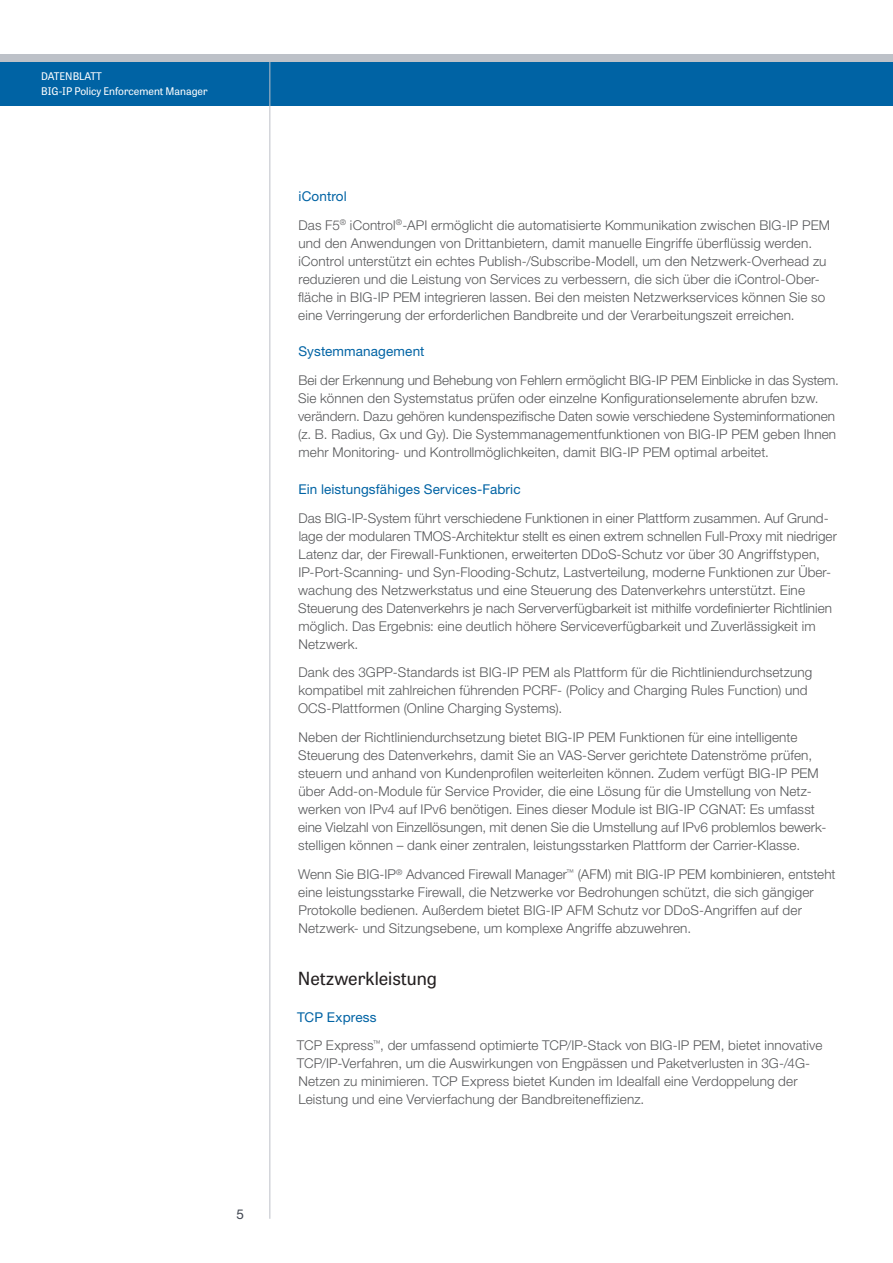
<style>
.page{position:relative;width:893px;height:1263px;background:#fff}
.page>*{position:absolute;margin:0;border:0;box-sizing:border-box;transform-origin:0 0}
.t1{font:18px "Tablet Gothic";color:#231f20}
.t2{font:300 13.5px/18px "Helvetica Neue LT Std";letter-spacing:.01em;color:#57585a}
.t3{font:13.5px "Helvetica Neue LT Std";letter-spacing:.01em;color:#0063a4}
.t4{font:13.5px "Helvetica Neue LT Std";color:#3e444f}
.t5{font:10.5px/15px "Tablet Gothic";color:#fff}
.s1{font-weight:400;color:#0063a4}
</style>
<div class="page">
<div style="left:0;top:56px;width:893px;height:50px;background:#0063a4"></div>
<div style="left:0;top:54px;width:893px;height:7px;background:#bdc1c8"></div>
<hr style="left:269px;top:106px;width:1px;height:1113px;background:#bdc1c8">
<hr style="left:269px;top:54px;width:1px;height:52px;background:#bdc1c8">
<p class="t5" style="left:41px;top:69px;width:168px">DATENBLATT<br>BIG-IP Policy Enforcement Manager</p>
<p class="t4" style="left:236px;top:1206px;width:9px">5</p>
<p class="t2" style="left:298px;top:181px;width:533px;line-height:28.8px"><span class="s1">iControl<br></span>Das F5<sup>®</sup> iControl<sup>®</sup>-API ermöglicht die automatisierte Kommunikation zwischen BIG-IP PEM</p>
<p class="t2" style="left:298px;top:234px;width:530px">und den Anwendungen von Drittanbietern, damit manuelle Eingriffe überflüssig werden. iControl unterstützt ein echtes Publish-/Subscribe-Modell, um den Netzwerk-Overhead zu reduzieren und die Leistung von Services zu verbessern, die sich über die iControl-Ober&shy;fläche in BIG-IP PEM integrieren lassen. Bei den meisten Netzwerkservices können Sie so eine Verringerung der erforderlichen Bandbreite und der Verarbeitungszeit erreichen.</p>
<p class="t3" style="left:298px;top:344px;width:128px">Systemmanagement</p>
<p class="t2" style="left:298px;top:371px;width:542px">Bei der Erkennung und Behebung von Fehlern ermöglicht BIG-IP PEM Einblicke in das System.<br>Sie können den Systemstatus prüfen oder einzelne Konfigurationselemente abrufen bzw. verändern. Dazu gehören kundenspezifische Daten sowie verschiedene Systeminformationen (z. B. Radius, Gx und Gy). Die Systemmanagementfunktionen von BIG-IP PEM geben Ihnen mehr Monitoring- und Kontrollmöglichkeiten, damit BIG-IP PEM optimal arbeitet.</p>
<p class="t3" style="left:298px;top:481px;width:224px">Ein leistungsfähiges Services-Fabric</p>
<p class="t2" style="left:298px;top:508px;width:540px">Das BIG-IP-System führt verschiedene Funktionen in einer Plattform zusammen. Auf Grund&shy;lage der modularen TMOS-Architektur stellt es einen extrem schnellen Full-Proxy mit niedriger Latenz dar, der Firewall-Funktionen, erweiterten DDoS-Schutz vor über 30 Angriffstypen, IP-Port-Scanning- und Syn-Flooding-Schutz, Lastverteilung, moderne Funktionen zur Über&shy;wachung des Netzwerkstatus und eine Steuerung des Datenverkehrs unterstützt. Eine Steuerung des Datenverkehrs je nach Serververfügbarkeit ist mithilfe vordefinierter Richtlinien möglich. Das Ergebnis: eine deutlich höhere Serviceverfügbarkeit und Zuverlässigkeit im Netzwerk.</p>
<p class="t2" style="left:298px;top:663px;width:516px">Dank des 3GPP-Standards ist BIG-IP PEM als Plattform für die Richtliniendurchsetzung kompatibel mit zahlreichen führenden PCRF- (Policy and Charging Rules Function) und<br>OCS-Plattformen (Online Charging Systems).</p>
<p class="t2" style="left:298px;top:728px;width:528px">Neben der Richtliniendurchsetzung bietet BIG-IP PEM Funktionen für eine intelligente Steuerung des Datenverkehrs, damit Sie an VAS-Server gerichtete Datenströme prüfen, steuern und anhand von Kundenprofilen weiterleiten können. Zudem verfügt BIG-IP PEM über Add-on-Module für Service Provider, die eine Lösung für die Umstellung von Netz&shy;werken von IPv4 auf IPv6 benötigen. Eines dieser Module ist BIG-IP CGNAT: Es umfasst eine Vielzahl von Einzellösungen, mit denen Sie die Umstellung auf IPv6 problemlos bewerk&shy;stelligen können – dank einer zentralen, leistungsstarken Plattform der Carrier-Klasse.</p>
<p class="t2" style="left:298px;top:865px;width:539px">Wenn Sie BIG-IP<sup>®</sup> Advanced Firewall Manager<sup>™</sup> (AFM) mit BIG-IP PEM kombinieren, entsteht eine leistungsstarke Firewall, die Netzwerke vor Bedrohungen schützt, die sich gängiger Protokolle bedienen. Außerdem bietet BIG-IP AFM Schutz vor DDoS-Angriffen auf der Netzwerk- und Sitzungsebene, um komplexe Angriffe abzuwehren.</p>
<h1 class="t1" style="left:298px;top:966px;width:141px">Netzwerkleistung</h1>
<p class="t2" style="left:297px;top:1002px;width:527px;line-height:28.8px"><span class="s1">TCP Express<br></span>TCP Express<sup>™</sup>, der umfassend optimierte TCP/IP-Stack von BIG-IP PEM, bietet innovative</p>
<p class="t2" style="left:297px;top:1054px;width:515px">TCP/IP-Verfahren, um die Auswirkungen von Engpässen und Paketverlusten in 3G-/4G-<br>Netzen zu minimieren. TCP Express bietet Kunden im Idealfall eine Verdoppelung der<br>Leistung und eine Vervierfachung der Bandbreiteneffizienz.</p>
</div>
